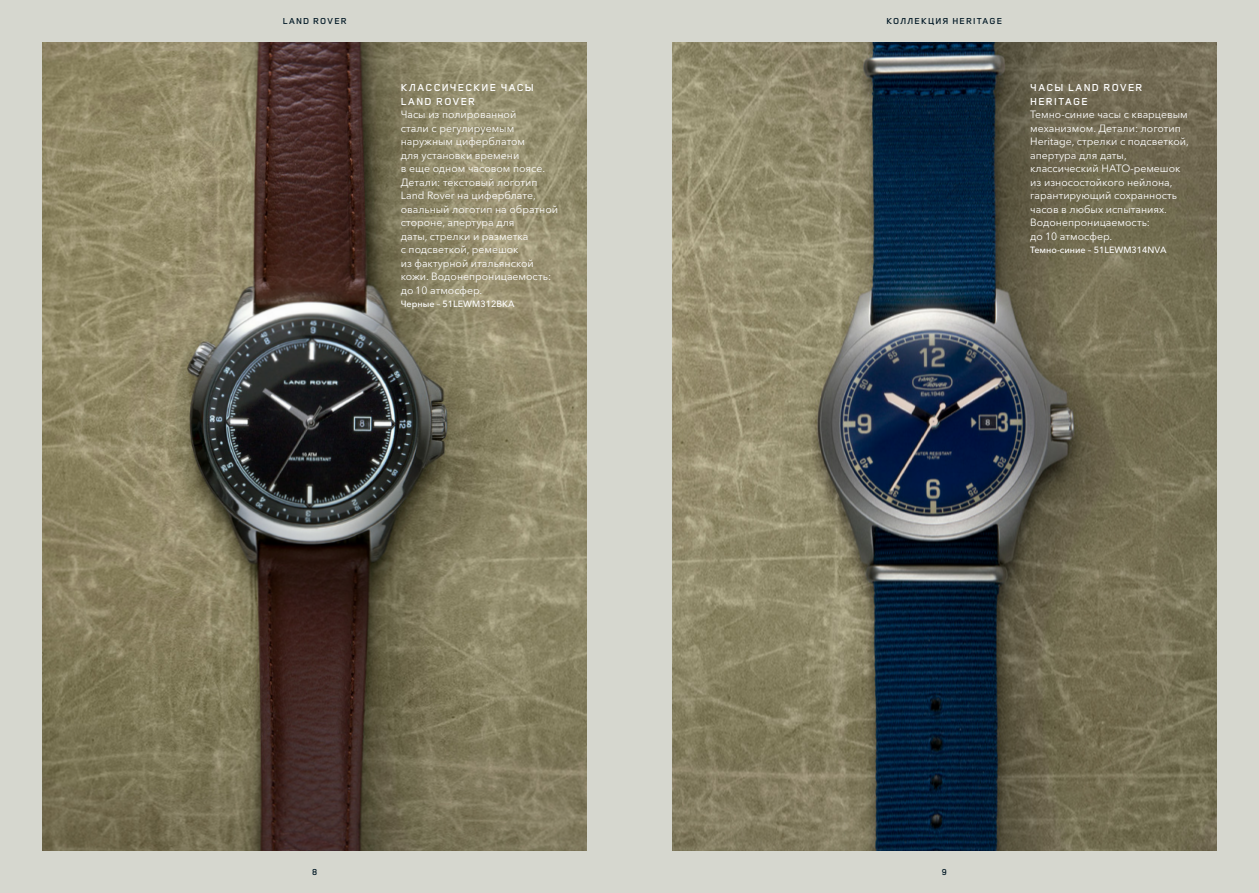
<style>
.page{position:relative;width:1259px;height:893px;background:#d6d7cf}
.page>*{position:absolute;margin:0;border:0;box-sizing:border-box;transform-origin:0 0}
.t1{font:10.5px/13.5px "Avenir Next W1 G";color:#fff}
.t2{font:600 10.5px/13.5px "Land Rover";letter-spacing:.125em;color:#fff}
.t3{font:500 9px "Avenir Next W1 G";color:#fff}
.t4{font:600 9px "Land Rover";letter-spacing:.135em;color:#001724}
</style>
<div class="page">
<img style="left:672px;top:43px;width:544px;height:807px">
<img style="left:43px;top:43px;width:544px;height:807px">
<p class="t4" style="left:283px;top:15px;width:66px">LAND ROVER</p>
<p class="t2" style="left:401px;top:80px;width:135px">КЛАССИЧЕСКИЕ ЧАСЫ<br>LAND ROVER</p>
<p class="t1" style="left:401px;top:107px;width:159px">Часы из полированной<br>стали с регулируемым наружным циферблатом<br>для установки времени<br>в еще одном часовом поясе.<br>Детали: текстовый логотип<br>Land Rover на циферблате, овальный логотип на обратной стороне, апертура для<br>даты, стрелки и разметка<br>с подсветкой, ремешок<br>из фактурной итальянской кожи. Водонепроницаемость: до 10 атмосфер.</p>
<p class="t3" style="left:401px;top:297px;width:115px">Черные – 51LEWM312BKA</p>
<p class="t4" style="left:886px;top:15px;width:117px">КОЛЛЕКЦИЯ HERITAGE</p>
<p class="t2" style="left:1030px;top:80px;width:114px">ЧАСЫ LAND ROVER<br>HERITAGE</p>
<p class="t1" style="left:1030px;top:107px;width:160px">Темно-синие часы с кварцевым механизмом. Детали: логотип<br>Heritage, стрелки с подсветкой, апертура для даты, классический НАТО-ремешок из износостойкого нейлона, гарантирующий сохранность часов в любых испытаниях.<br>Водонепроницаемость:<br>до 10 атмосфер.</p>
<p class="t3" style="left:1030px;top:243px;width:138px">Темно-синие – 51LEWM314NVA</p>
<p class="t4" style="left:312px;top:866px;width:7px">8</p>
<p class="t4" style="left:941px;top:866px;width:7px">9</p>
</div>
